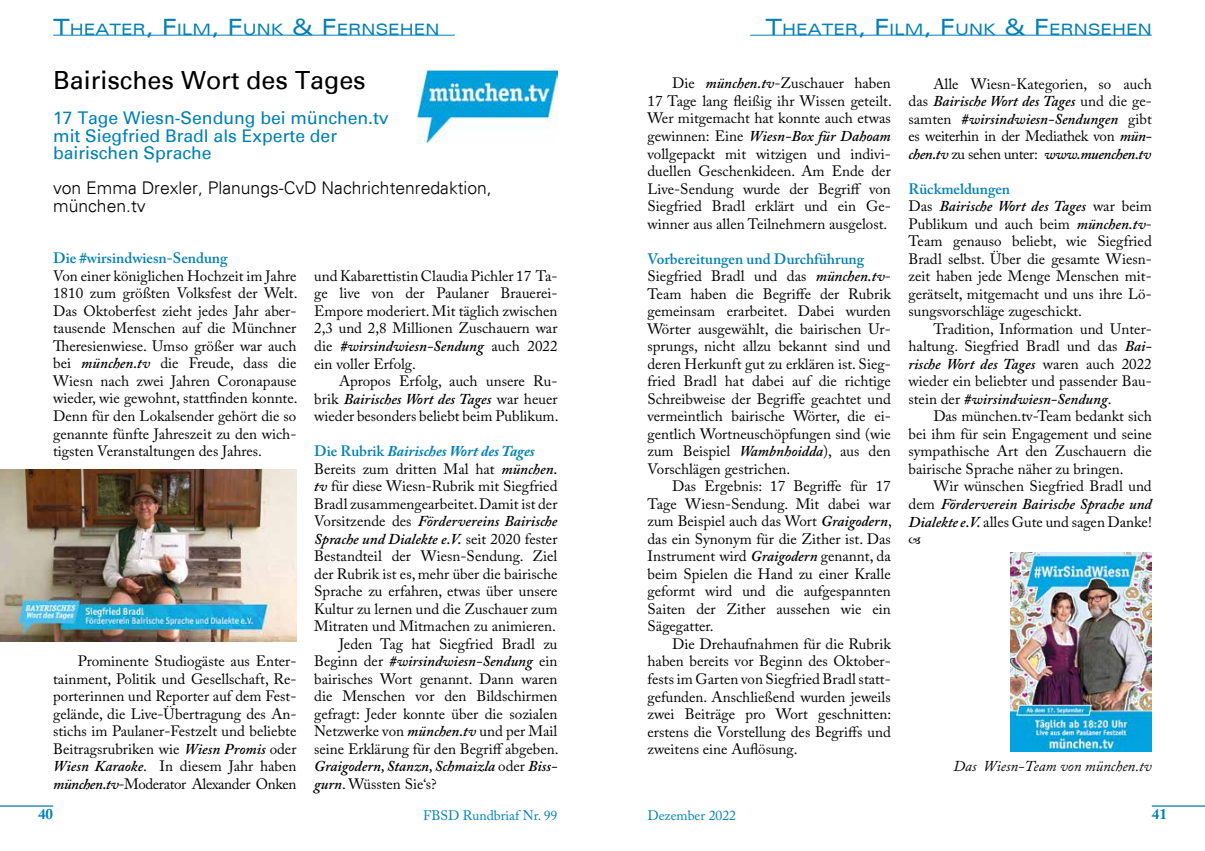
<style>
.page{position:relative;width:1205px;height:851px;background:#fff}
.page>*{position:absolute;margin:0;border:0;box-sizing:border-box;transform-origin:0 0}
.t1{font:25px "Univers";color:#000}
.t2{font:17.5px/17.5px "Univers";color:#0080b5}
.t3{font:300 17.5px/17.5px "Univers";color:#000}
.t4{font:expanded 15.75px "Univers";color:#0080b5}
.t5{font:15px/17.5px "Adobe Caslon Pro";color:#000;text-align:justify}
.t6{font:italic 600 15px "Adobe Caslon Pro";color:#000}
.t7{font:italic 700 15px "Adobe Caslon Pro";color:#0080b5}
.t8{font:italic 15px "Adobe Caslon Pro";color:#000}
.t9{font:600 15px "Adobe Caslon Pro";color:#0080b5}
.t10{font:700 15px "Adobe Caslon Pro";color:#0080b5}
.t11{font:13.75px "Adobe Caslon Pro";color:#0080b5}
.s1{font-size:22.5px}
.s2{font-weight:600;font-style:italic}
.s3{font-weight:600;font-style:normal}
.s4{font-weight:400;font-style:normal}
.s5{font-weight:600;color:#0080b5}
</style>
<div class="page">
<hr style="left:0;top:805px;width:53px;height:1px;background:#0080b5">
<hr style="left:1152px;top:805px;width:53px;height:1px;background:#0080b5">
<img style="left:417px;top:71px;width:140px;height:71px">
<img style="left:0;top:469px;width:296px;height:172px">
<img style="left:1010px;top:552px;width:142px;height:199px">
<hr style="left:750px;top:35px;width:402px;height:1px;background:#0080b5">
<hr style="left:53px;top:35px;width:402px;height:1px;background:#0080b5">
<p class="t4" style="left:53px;top:20px;width:388px"><span class="s1">T</span>HEATER<span class="s1">, F</span>ILM<span class="s1">, F</span>UNK <span class="s1">&amp; F</span>ERNSEHEN</p>
<p class="t4" style="left:765px;top:20px;width:388px"><span class="s1">T</span>HEATER<span class="s1">, F</span>ILM<span class="s1">, F</span>UNK <span class="s1">&amp; F</span>ERNSEHEN</p>
<h1 class="t1" style="left:53px;top:65px;width:314px">Bairisches Wort des Tages</h1>
<p class="t2" style="left:53px;top:109px;width:337px">17 Tage Wiesn-Sendung bei münchen.tv mit Siegfried Bradl als Experte der bairischen Sprache</p>
<p class="t3" style="left:53px;top:179px;width:440px">von Emma Drexler, Planungs-CvD Nachrichtenredaktion, münchen.tv</p>
<p class="t9" style="left:53px;top:249px;width:176px">Die #wirsindwiesn-Sendung</p>
<p class="t5" style="left:53px;top:267px;width:246px">Von einer königlichen Hochzeit im Jahre 1810 zum größten Volksfest der Welt.<br>Das Oktoberfest zieht jedes Jahr aber&shy;tausende Menschen auf die Münchner Theresienwiese. Umso größer war auch bei <span class="s2">münchen.tv</span> die Freude, dass die Wiesn nach zwei Jahren Coronapause wieder, wie gewohnt, stattfinden konnte.<br>Denn für den Lokalsender gehört die so genannte fünfte Jahreszeit zu den wich&shy;tigsten Veranstaltungen des Jahres.</p>
<p class="t5" style="left:53px;top:652px;width:245px;text-indent:25px">Prominente Studiogäste aus Enter&shy;tainment, Politik und Gesellschaft, Re&shy;porterinnen und Reporter auf dem Fest&shy;gelände, die Live-Übertragung des An&shy;stichs im Paulaner-Festzelt und beliebte Beitragsrubriken wie <span class="s2">Wiesn Promis</span> oder <span class="s2">Wiesn Karaoke</span>. In diesem Jahr haben <span class="s2">münchen.tv</span>-Moderator Alexander Onken</p>
<p class="t5" style="left:314px;top:267px;width:245px">und Kabarettistin Claudia Pichler 17 Ta&shy;ge live von der Paulaner Brauerei-Empore moderiert. Mit täglich zwischen 2,3 und 2,8 Millionen Zuschauern war die <span class="s2">#wirsindwiesn-Sendung</span> auch 2022 ein voller Erfolg.</p>
<p class="t5" style="left:314px;top:372px;width:246px;text-indent:25px">Apropos Erfolg, auch unsere Ru&shy;brik <span class="s2">Bairisches Wort des Tages</span> war heuer wieder besonders beliebt beim Publikum.</p>
<p class="t7" style="left:314px;top:442px;width:222px"><span class="s3">Die Rubrik</span> Bairisches Wort des Tages</p>
<p class="t5" style="left:314px;top:459px;width:245px">Bereits zum dritten Mal hat <span class="s2">münchen.</span></p>
<p class="t5" style="left:314px;top:477px;width:245px"><span class="s2">tv</span> für diese Wiesn-Rubrik mit Siegfried</p>
<p class="t5" style="left:314px;top:494px;width:245px">Bradl zusammengearbeitet. Damit ist der</p>
<p class="t6" style="left:314px;top:512px;width:245px"><span class="s4">Vorsitzende des</span> Fördervereins Bairische</p>
<p class="t6" style="left:314px;top:529px;width:245px">Sprache und Dialekte e.V. <span class="s4">seit 2020 fester</span></p>
<p class="t5" style="left:314px;top:547px;width:245px">Bestandteil der Wiesn-Sendung. Ziel</p>
<p class="t5" style="left:314px;top:564px;width:245px">der Rubrik ist es, mehr über die bairische</p>
<p class="t5" style="left:314px;top:582px;width:245px">Sprache zu erfahren, etwas über unsere</p>
<p class="t5" style="left:314px;top:599px;width:245px">Kultur zu lernen und die Zuschauer zum</p>
<p class="t5" style="left:314px;top:617px;width:243px">Mitraten und Mitmachen zu animieren.</p>
<p class="t5" style="left:339px;top:634px;width:220px">Jeden Tag hat Siegfried Bradl zu</p>
<p class="t6" style="left:314px;top:652px;width:245px"><span class="s4">Beginn der</span> #wirsindwiesn-Sendung <span class="s4">ein</span></p>
<p class="t5" style="left:314px;top:669px;width:245px">bairisches Wort genannt. Dann waren</p>
<p class="t5" style="left:314px;top:687px;width:245px">die Menschen vor den Bildschirmen</p>
<p class="t5" style="left:314px;top:704px;width:245px">gefragt: Jeder konnte über die sozialen</p>
<p class="t5" style="left:314px;top:722px;width:245px">Netzwerke von <span class="s2">münchen.tv</span> und per Mail</p>
<p class="t5" style="left:314px;top:739px;width:246px">seine Erklärung für den Begriff abgeben.</p>
<p class="t6" style="left:314px;top:757px;width:245px">Graigodern, Stanzn, Schmaizla <span class="s4">oder</span> Biss-</p>
<p class="t5" style="left:314px;top:774px;width:124px"><span class="s2">gurn</span>. Wüssten Sie‘s?</p>
<p class="t5" style="left:647px;top:74px;width:246px;text-indent:25px">Die <span class="s2">münchen.tv</span>-Zuschauer haben 17 Tage lang fleißig ihr Wissen geteilt.<br>Wer mitgemacht hat konnte auch etwas gewinnen: Eine <span class="s2">Wiesn-Box für Dahoam </span>vollgepackt mit witzigen und indivi&shy;duellen Geschenkideen. Am Ende der Live-Sendung wurde der Begriff von Siegfried Bradl erklärt und ein Ge&shy;winner aus allen Teilnehmern ausgelost.</p>
<p class="t5" style="left:647px;top:249px;width:245px;text-align:left"><span class="s5">Vorbereitungen und Durchführung </span>Siegfried Bradl und das <span class="s2">münchen.tv</span>-Team haben die Begriffe der Rubrik gemeinsam erarbeitet. Dabei wurden Wörter ausgewählt, die bairischen Ur&shy;sprungs, nicht allzu bekannt sind und deren Herkunft gut zu erklären ist. Sieg&shy;fried Bradl hat dabei auf die richtige Schreibweise der Begriffe geachtet und vermeintlich bairische Wörter, die ei&shy;gentlich Wortneuschöpfungen sind (wie zum Beispiel <span class="s2">Wambnhoidda</span>), aus den Vorschlägen gestrichen.</p>
<p class="t5" style="left:647px;top:477px;width:246px;text-indent:25px">Das Ergebnis: 17 Begriffe für 17<br>Tage Wiesn-Sendung. Mit dabei war zum Beispiel auch das Wort <span class="s2">Graigodern</span>, das ein Synonym für die Zither ist. Das Instrument wird <span class="s2">Graigodern</span> genannt, da beim Spielen die Hand zu einer Kralle geformt wird und die aufgespannten Saiten der Zither aussehen wie ein Sägegatter.</p>
<p class="t5" style="left:647px;top:635px;width:245px;text-indent:25px">Die Drehaufnahmen für die Rubrik haben bereits vor Beginn des Oktober&shy;fests im Garten von Siegfried Bradl statt&shy;gefunden. Anschließend wurden jeweils zwei Beiträge pro Wort geschnitten: erstens die Vorstellung des Begriffs und zweitens eine Auflösung.</p>
<p class="t5" style="left:908px;top:75px;width:245px;text-indent:25px">Alle Wiesn-Kategorien, so auch das <span class="s2">Bairische Wort des Tages</span> und die ge&shy;samten <span class="s2">#wirsindwiesn-Sendungen</span> gibt es weiterhin in der Mediathek von <span class="s2">mün&shy;chen.tv</span> zu sehen unter: <span class="s2">www.muenchen.tv</span></p>
<p class="t5" style="left:908px;top:180px;width:245px;text-align:left"><span class="s5">Rückmeldungen<br></span>Das <span class="s2">Bairische Wort des Tages</span> war beim Publikum und auch beim <span class="s2">münchen.tv</span>-Team genauso beliebt, wie Siegfried Bradl selbst. Über die gesamte Wiesn&shy;zeit haben jede Menge Menschen mit&shy;gerätselt, mitgemacht und uns ihre Lö&shy;sungsvorschläge zugeschickt.</p>
<p class="t5" style="left:908px;top:320px;width:245px;text-indent:25px">Tradition, Information und Unter&shy;haltung. Siegfried Bradl und das <span class="s2">Bai&shy;rische Wort des Tages</span> waren auch 2022 wieder ein beliebter und passender Bau&shy;stein der <span class="s2">#wirsindwiesn-Sendung</span>.</p>
<p class="t5" style="left:908px;top:407px;width:245px;text-indent:25px">Das münchen.tv-Team bedankt sich bei ihm für sein Engagement und seine sympathische Art den Zuschauern die bairische Sprache näher zu bringen.</p>
<p class="t5" style="left:908px;top:477px;width:245px;text-indent:25px">Wir wünschen Siegfried Bradl und dem <span class="s2">Förderverein Bairische Sprache und Dialekte e.V.</span> alles Gute und sagen Danke!</p>
<p class="t8" style="left:953px;top:757px;width:200px">Das Wiesn-Team von münchen.tv</p>
<p class="t10" style="left:38px;top:805px;width:16px">40</p>
<p class="t11" style="left:423px;top:807px;width:136px">FBSD Rundbriaf Nr. 99</p>
<p class="t11" style="left:647px;top:807px;width:90px">Dezember 2022</p>
<p class="t10" style="left:1152px;top:805px;width:16px">41</p>
</div>
